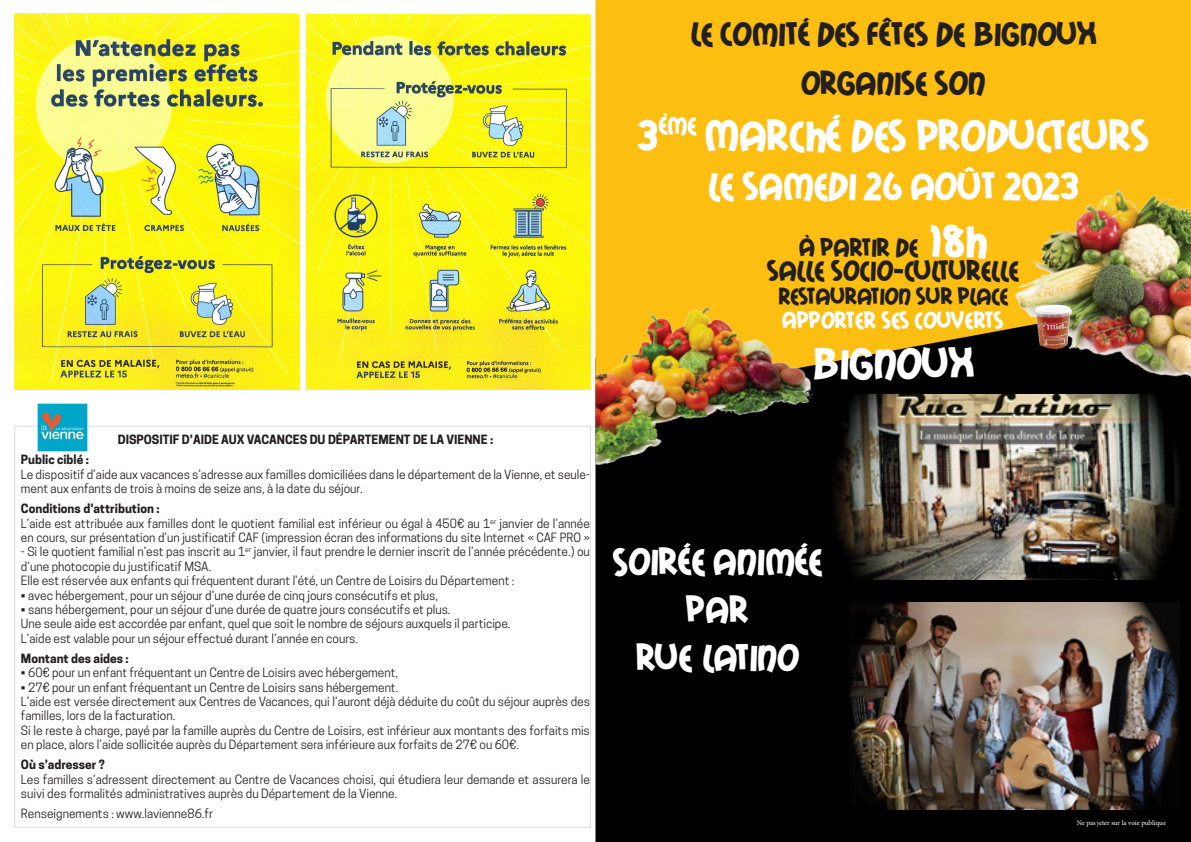
<style>
.page{position:relative;width:1191px;height:842px;background:#fff}
.page>*{position:absolute;margin:0;border:0;box-sizing:border-box;transform-origin:0 0}
.t1{font:46px "Mail Ray Stuff";color:#fff}
.t2{font:41px "Mail Ray Stuff";color:#fff}
.t3{font:39.8px/47.8px "Mail Ray Stuff";color:#fff;text-align:center}
.t4{font:35px/49.2px "Mail Ray Stuff";color:#231f20;text-align:center}
.t5{font:30px "Mail Ray Stuff";letter-spacing:-.025em;color:#231f20}
.t6{font:27px "Mail Ray Stuff";letter-spacing:-.01em;color:#231f20}
.t7{font:25px "Mail Ray Stuff";color:#231f20}
.t8{font:25px "Mail Ray Stuff";color:#fff}
.t9{font:12px/14.4px "Cooper Hewitt";color:#231f20}
.t10{font:700 12px "Cooper Hewitt";color:#231f20}
.t11{font:7px "Minion Pro";color:#fff}
.s1{font-size:48px;color:#fff}
</style>
<div class="page">
<div style="left:595px;top:406px;width:596px;height:436px;background:#000"></div>
<div style="left:595px;top:0;width:596px;height:406px;background:#fdbe12"></div>
<img style="left:993px;top:142px;width:198px;height:255px">
<img style="left:595px;top:266px;width:230px;height:214px">
<img style="left:1033px;top:305px;width:39px;height:45px">
<img style="left:826px;top:395px;width:356px;height:185px">
<img style="left:849px;top:603px;width:330px;height:207px">
<img style="left:15px;top:14px;width:284px;height:375px">
<img style="left:307px;top:14px;width:283px;height:375px">
<img style="left:37px;top:403px;width:51px;height:48px">
<p class="t10" style="left:118px;top:433px;width:377px">DISPOSITIF D’AIDE AUX VACANCES DU DÉPARTEMENT DE LA VIENNE :</p>
<p class="t10" style="left:21px;top:453px;width:69px">Public ciblé :</p>
<p class="t9" style="left:21px;top:467px;width:570px">Le dispositif d’aide aux vacances s’adresse aux familles domiciliées dans le département de la Vienne, et seule&shy;ment aux enfants de trois à moins de seize ans, à la date du séjour.</p>
<p class="t10" style="left:21px;top:502px;width:140px">Conditions d’attribution :</p>
<p class="t9" style="left:21px;top:516px;width:570px">L’aide est attribuée aux familles dont le quotient familial est inférieur ou égal à 450€ au 1<sup>er</sup> janvier de l’année en cours, sur présentation d’un justificatif CAF (impression écran des informations du site Internet « CAF PRO »</p>
<p class="t9" style="left:21px;top:545px;width:570px">- Si le quotient familial n’est pas inscrit au 1<sup>er</sup> janvier, il faut prendre le dernier inscrit de l’année précédente.) ou d’une photocopie du justificatif MSA.</p>
<p class="t9" style="left:21px;top:573px;width:495px">Elle est réservée aux enfants qui fréquentent durant l’été, un Centre de Loisirs du Département :</p>
<p class="t9" style="left:21px;top:588px;width:419px">• avec hébergement, pour un séjour d’une durée de cinq jours consécutifs et plus,</p>
<p class="t9" style="left:21px;top:602px;width:431px">• sans hébergement, pour un séjour d’une durée de quatre jours consécutifs et plus.</p>
<p class="t9" style="left:21px;top:617px;width:491px">Une seule aide est accordée par enfant, quel que soit le nombre de séjours auxquels il participe.</p>
<p class="t9" style="left:21px;top:631px;width:338px">L’aide est valable pour un séjour effectué durant l’année en cours.</p>
<p class="t10" style="left:21px;top:651px;width:109px">Montant des aides :</p>
<p class="t9" style="left:21px;top:666px;width:378px">• 60€ pour un enfant fréquentant un Centre de Loisirs avec hébergement,</p>
<p class="t9" style="left:21px;top:680px;width:379px">• 27€ pour un enfant fréquentant un Centre de Loisirs sans hébergement.</p>
<p class="t9" style="left:21px;top:694px;width:570px">L’aide est versée directement aux Centres de Vacances, qui l’auront déjà déduite du coût du séjour auprès des familles, lors de la facturation.</p>
<p class="t9" style="left:21px;top:723px;width:570px">Si le reste à charge, payé par la famille auprès du Centre de Loisirs, est inférieur aux montants des forfaits mis en place, alors l’aide sollicitée auprès du Département sera inférieure aux forfaits de 27€ ou 60€.</p>
<p class="t10" style="left:21px;top:758px;width:85px">Où s’adresser ?</p>
<p class="t9" style="left:21px;top:772px;width:570px">Les familles s’adressent directement au Centre de Vacances choisi, qui étudiera leur demande et assurera le suivi des formalités administratives auprès du Département de la Vienne.</p>
<p class="t9" style="left:21px;top:806px;width:194px">Renseignements : www.lavienne86.fr</p>
<h3 class="t4" style="left:690px;top:11px;width:408px">LE COMITÉ DES FÊTES DE BIGNOUX<br>ORGANISE SON</h3>
<h1 class="t1" style="left:637px;top:113px;width:514px">3<sup>ÈME</sup> MARCHÉ DES PRODUCTEURS</h1>
<h2 class="t2" style="left:706px;top:166px;width:374px">LE SAMEDI 26 AOÛT 2023</h2>
<h3 class="t6" style="left:799px;top:235px;width:189px">À PARTIR DE <span class="s1">18H</span></h3>
<h3 class="t5" style="left:767px;top:256px;width:253px">SALLE SOCIO-CULTURELLE</h3>
<h3 class="t7" style="left:778px;top:284px;width:232px">RESTAURATION SUR PLACE</h3>
<h3 class="t8" style="left:782px;top:308px;width:223px">APPORTER SES COUVERTS</h3>
<h1 class="t1" style="left:812px;top:341px;width:164px">BIGNOUX</h1>
<h3 class="t3" style="left:612px;top:539px;width:212px">SOIRÉE ANIMÉE<br>PAR<br>RUE LATINO</h3>
<p class="t11" style="left:1076px;top:818px;width:91px">Ne pas jeter sur la voie publique</p>
</div>
